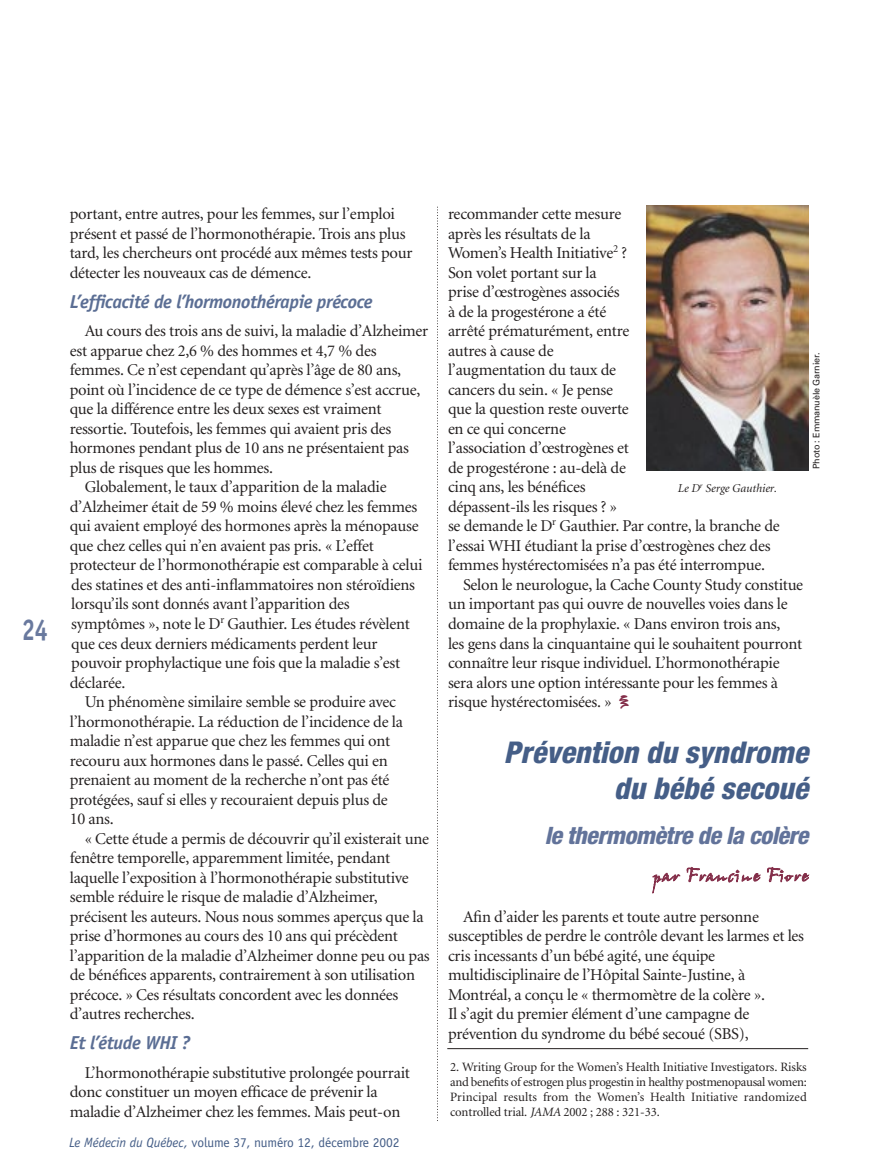
<style>
.page{position:relative;width:878px;height:1175px;background:#fff}
.page>*{position:absolute;margin:0;border:0;box-sizing:border-box;transform-origin:0 0}
.t1{font:italic 800 condensed 30px/36px "Helvetica Neue";color:#455e87;text-align:right}
.t2{font:700 30px "Officina Sans";color:#69799e;scale:.8 1}
.t3{font:italic 800 condensed 24px "Helvetica Neue";letter-spacing:-.02em;color:#62739a}
.t4{font:italic 700 18.75px "Officina Sans";letter-spacing:-.025em;color:#5b6e94}
.t5{font:18px "John Handy Plain";letter-spacing:.045em;color:#842f4a}
.t6{font:16.5px/19.5px "Minion";letter-spacing:-.015em;color:#231f1f}
.t7{font:13.5px "Officina Sans";letter-spacing:-.01em;color:#455e87}
.t8{font:12.75px/15px "Minion";letter-spacing:-.005em;color:#231f1f;text-align:justify}
.t9{font:italic 12px "Minion";color:#231f1f}
.t10{font:9px "Univers";letter-spacing:-.015em;color:#231f1f}
.s1{font-style:italic}
.s2{font-family:"Mini Pics Confetti";font-weight:800;color:#842f4a}
</style>
<div class="page">
<svg style="left:437px;top:207px;width:1px;height:912px"></svg>
<hr style="left:447px;top:1048px;width:361px;height:1px;background:#231f1f">
<img style="left:646px;top:206px;width:162px;height:265px">
<h1 class="t2" style="left:22px;top:618px;width:34px">24</h1>
<p class="t6" style="left:70px;top:206px;width:344px">portant, entre autres, pour les femmes, sur l’emploi présent et passé de l’hormonothérapie. Trois ans plus tard, les chercheurs ont procédé aux mêmes tests pour détecter les nouveaux cas de démence.</p>
<p class="t4" style="left:70px;top:294px;width:304px">L’efficacité de l’hormonothérapie précoce</p>
<p class="t6" style="left:85px;top:323px;width:345px">Au cours des trois ans de suivi, la maladie d’Alzheimer</p>
<p class="t6" style="left:70px;top:342px;width:308px">est apparue chez 2,6 % des hommes et 4,7 % des</p>
<p class="t6" style="left:70px;top:362px;width:333px">femmes. Ce n’est cependant qu’après l’âge de 80 ans,</p>
<p class="t6" style="left:70px;top:381px;width:352px">point où l’incidence de ce type de démence s’est accrue,</p>
<p class="t6" style="left:70px;top:401px;width:313px">que la différence entre les deux sexes est vraiment</p>
<p class="t6" style="left:70px;top:420px;width:323px">ressortie. Toutefois, les femmes qui avaient pris des</p>
<p class="t6" style="left:70px;top:440px;width:341px">hormones pendant plus de 10 ans ne présentaient pas</p>
<p class="t6" style="left:70px;top:459px;width:205px">plus de risques que les hommes.</p>
<p class="t6" style="left:85px;top:479px;width:303px">Globalement, le taux d’apparition de la maladie</p>
<p class="t6" style="left:70px;top:498px;width:349px">d’Alzheimer était de 59 % moins élevé chez les femmes</p>
<p class="t6" style="left:70px;top:518px;width:350px">qui avaient employé des hormones après la ménopause</p>
<p class="t6" style="left:70px;top:537px;width:305px">que chez celles qui n’en avaient pas pris. « L’effet</p>
<p class="t6" style="left:70px;top:557px;width:354px">protecteur de l’hormonothérapie est comparable à celui</p>
<p class="t6" style="left:71px;top:576px;width:345px">des statines et des anti-inflammatoires non stéroïdiens</p>
<p class="t6" style="left:71px;top:596px;width:280px">lorsqu’ils sont donnés avant l’apparition des</p>
<p class="t6" style="left:71px;top:615px;width:340px">symptômes », note le D<sup>r</sup> Gauthier. Les études révèlent</p>
<p class="t6" style="left:71px;top:635px;width:308px">que ces deux derniers médicaments perdent leur</p>
<p class="t6" style="left:71px;top:654px;width:330px">pouvoir prophylactique une fois que la maladie s’est</p>
<p class="t6" style="left:70px;top:674px;width:57px">déclarée.</p>
<p class="t6" style="left:85px;top:693px;width:313px">Un phénomène similaire semble se produire avec</p>
<p class="t6" style="left:70px;top:713px;width:334px">l’hormonothérapie. La réduction de l’incidence de la</p>
<p class="t6" style="left:70px;top:732px;width:322px">maladie n’est apparue que chez les femmes qui ont</p>
<p class="t6" style="left:70px;top:752px;width:319px">recouru aux hormones dans le passé. Celles qui en</p>
<p class="t6" style="left:70px;top:771px;width:321px">prenaient au moment de la recherche n’ont pas été</p>
<p class="t6" style="left:70px;top:791px;width:319px">protégées, sauf si elles y recouraient depuis plus de</p>
<p class="t6" style="left:70px;top:810px;width:46px">10 ans.</p>
<p class="t6" style="left:85px;top:830px;width:346px">« Cette étude a permis de découvrir qu’il existerait une</p>
<p class="t6" style="left:70px;top:849px;width:322px">fenêtre temporelle, apparemment limitée, pendant</p>
<p class="t6" style="left:70px;top:869px;width:340px">laquelle l’exposition à l’hormonothérapie substitutive</p>
<p class="t6" style="left:70px;top:888px;width:309px">semble réduire le risque de maladie d’Alzheimer,</p>
<p class="t6" style="left:70px;top:908px;width:355px">précisent les auteurs. Nous nous sommes aperçus que la</p>
<p class="t6" style="left:70px;top:927px;width:330px">prise d’hormones au cours des 10 ans qui précèdent</p>
<p class="t6" style="left:70px;top:947px;width:361px">l’apparition de la maladie d’Alzheimer donne peu ou pas</p>
<p class="t6" style="left:70px;top:966px;width:347px">de bénéfices apparents, contrairement à son utilisation</p>
<p class="t6" style="left:70px;top:986px;width:330px">précoce. » Ces résultats concordent avec les données</p>
<p class="t6" style="left:70px;top:1005px;width:127px">d’autres recherches.</p>
<p class="t4" style="left:70px;top:1035px;width:122px">Et l’étude WHI ?</p>
<p class="t6" style="left:70px;top:1064px;width:342px;text-indent:15px">L’hormonothérapie substitutive prolongée pourrait donc constituer un moyen efficace de prévenir la maladie d’Alzheimer chez les femmes. Mais peut-on</p>
<p class="t7" style="left:69px;top:1137px;width:332px"><span class="s1">Le Médecin du Québec,</span> volume 37, numéro 12, décembre 2002</p>
<p class="t6" style="left:448px;top:206px;width:175px">recommander cette mesure</p>
<p class="t6" style="left:448px;top:225px;width:144px">après les résultats de la</p>
<p class="t6" style="left:448px;top:245px;width:180px">Women’s Health Initiative<sup>2</sup> ?</p>
<p class="t6" style="left:448px;top:264px;width:150px">Son volet portant sur la</p>
<p class="t6" style="left:448px;top:284px;width:173px">prise d’œstrogènes associés</p>
<p class="t6" style="left:448px;top:303px;width:160px">à de la progestérone a été</p>
<p class="t6" style="left:448px;top:323px;width:183px">arrêté prématurément, entre</p>
<p class="t6" style="left:448px;top:342px;width:107px">autres à cause de</p>
<p class="t6" style="left:448px;top:362px;width:170px">l’augmentation du taux de</p>
<p class="t6" style="left:448px;top:381px;width:167px">cancers du sein. « Je pense</p>
<p class="t6" style="left:448px;top:401px;width:182px">que la question reste ouverte</p>
<p class="t6" style="left:448px;top:420px;width:119px">en ce qui concerne</p>
<p class="t6" style="left:448px;top:440px;width:182px">l’association d’œstrogènes et</p>
<p class="t6" style="left:448px;top:459px;width:179px">de progestérone : au-delà de</p>
<p class="t6" style="left:448px;top:479px;width:139px">cinq ans, les bénéfices</p>
<p class="t6" style="left:448px;top:498px;width:171px">dépassent-ils les risques ? »</p>
<p class="t6" style="left:448px;top:518px;width:333px">se demande le D<sup>r</sup> Gauthier. Par contre, la branche de</p>
<p class="t6" style="left:448px;top:537px;width:324px">l’essai WHI étudiant la prise d’œstrogènes chez des</p>
<p class="t6" style="left:448px;top:557px;width:318px">femmes hystérectomisées n’a pas été interrompue.</p>
<p class="t6" style="left:463px;top:576px;width:342px">Selon le neurologue, la Cache County Study constitue</p>
<p class="t6" style="left:448px;top:596px;width:341px">un important pas qui ouvre de nouvelles voies dans le</p>
<p class="t6" style="left:448px;top:615px;width:334px">domaine de la prophylaxie. « Dans environ trois ans,</p>
<p class="t6" style="left:448px;top:635px;width:356px">les gens dans la cinquantaine qui le souhaitent pourront</p>
<p class="t6" style="left:448px;top:654px;width:333px">connaître leur risque individuel. L’hormonothérapie</p>
<p class="t6" style="left:448px;top:674px;width:331px">sera alors une option intéressante pour les femmes à</p>
<p class="t6" style="left:448px;top:693px;width:183px">risque hystérectomisées. » <span class="s2">c</span></p>
<h1 class="t1" style="left:504px;top:736px;width:306px">Prévention du syndrome du bébé secoué</h1>
<h2 class="t3" style="left:544px;top:826px;width:265px">le thermomètre de la colère</h2>
<p class="t5" style="left:652px;top:867px;width:157px">par Francine Fiore</p>
<p class="t6" style="left:448px;top:908px;width:357px;text-indent:15px">Afin d’aider les parents et toute autre personne susceptibles de perdre le contrôle devant les larmes et les cris incessants d’un bébé agité, une équipe multidisciplinaire de l’Hôpital Sainte-Justine, à Montréal, a conçu le « thermomètre de la colère ».<br>Il s’agit du premier élément d’une campagne de prévention du syndrome du bébé secoué (SBS),</p>
<p class="t10" style="left:813px;top:469px;width:118px;rotate:-90deg">Photo : Emmanuèle Garnier.</p>
<p class="t9" style="left:677px;top:483px;width:101px">Le D<sup>r</sup> Serge Gauthier.</p>
<p class="t8" style="left:450px;top:1060px;width:358px">2. Writing Group for the Women’s Health Initiative Investigators. Risks and benefits of estrogen plus progestin in healthy postmenopausal women:<br>Principal results from the Women’s Health Initiative randomized controlled trial. <span class="s1">JAMA</span> 2002 ; 288 : 321-33.</p>
</div>
